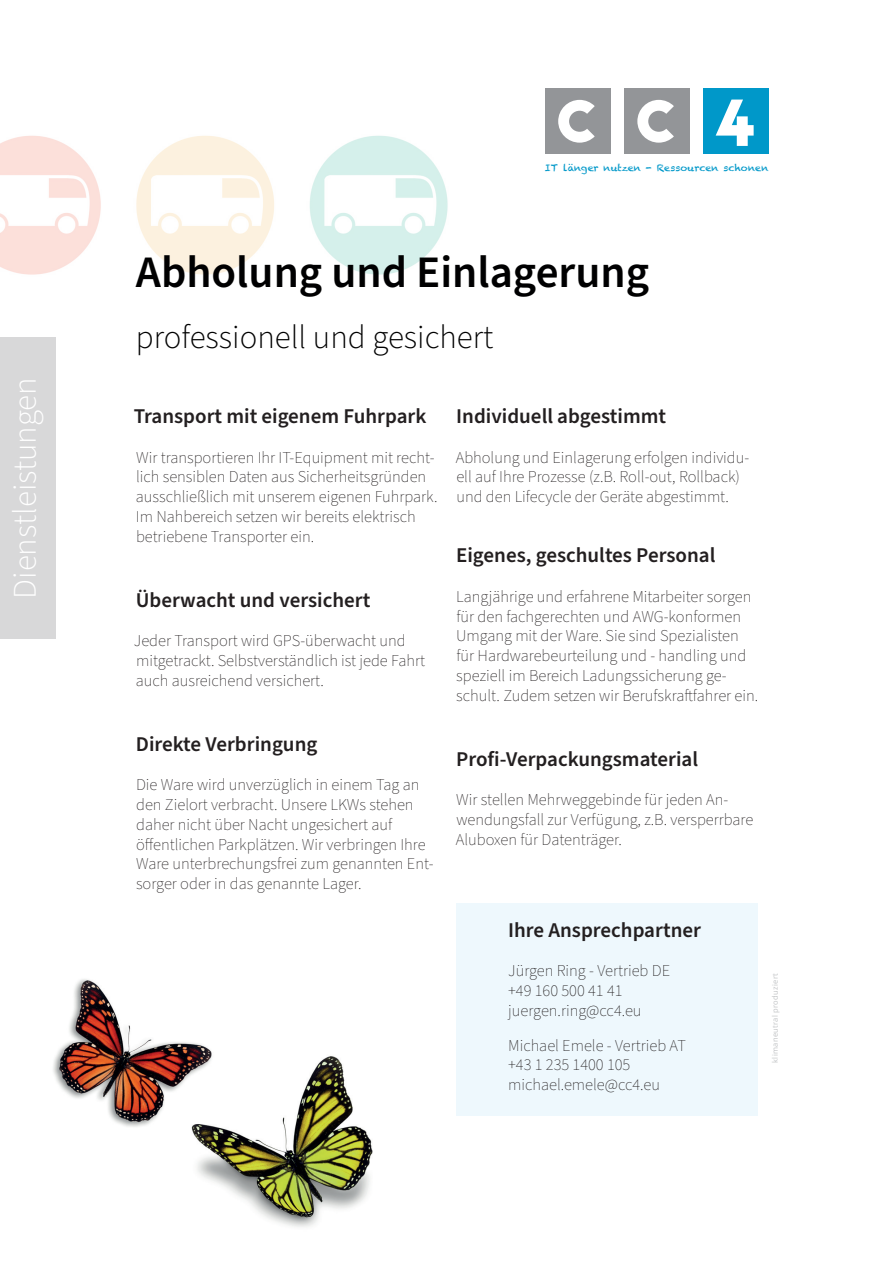
<style>
.page{position:relative;width:893px;height:1263px;background:#fff}
.page>*{position:absolute;margin:0;border:0;box-sizing:border-box;transform-origin:0 0}
.t1{font:600 45px "Source Sans Pro";color:#000001}
.t2{font:300 33px "Source Sans Pro";color:#000001}
.t3{font:300 33px "Source Sans Pro";color:#fff}
.t4{font:600 21px "Source Sans Pro";color:#231f20}
.t5{font:200 16.5px/19.8px "Source Sans Pro";color:#231f20}
.t6{font:9.3px "Chalkduster";color:#0098c9;scale:1.04 1}
.t7{font:7.5px "Open Sans";letter-spacing:.04em;color:#c1c3c5}
</style>
<div class="page">
<img style="left:0;top:135px;width:448px;height:140px">
<div style="left:0;top:337px;width:56px;height:302px;background:#d8d8d9"></div>
<img style="left:53px;top:979px;width:320px;height:248px">
<div style="left:456px;top:904px;width:302px;height:212px;background:#eef8fd"></div>
<div style="left:545px;top:89px;width:65px;height:65px;background:#939598"></div>
<svg style="left:558px;top:100px;width:37px;height:43px"></svg>
<div style="left:624px;top:89px;width:66px;height:65px;background:#939598"></div>
<svg style="left:637px;top:100px;width:37px;height:43px"></svg>
<div style="left:703px;top:89px;width:66px;height:65px;background:#0098c9"></div>
<svg style="left:716px;top:100px;width:38px;height:46px"></svg>
<h2 class="t3" style="left:3px;top:599px;width:223px;rotate:-90deg">Dienstleistungen</h2>
<p class="t6" style="left:545px;top:162px;width:217px">IT länger nutzen - Ressourcen schonen</p>
<h1 class="t1" style="left:136px;top:242px;width:515px">Abholung und Einlagerung</h1>
<h2 class="t2" style="left:136px;top:315px;width:359px">professionell und gesichert</h2>
<p class="t4" style="left:134px;top:402px;width:294px">Transport mit eigenem Fuhrpark</p>
<p class="t5" style="left:136px;top:448px;width:303px">Wir transportieren Ihr IT-Equipment mit recht&shy;lich sensiblen Daten aus Sicherheitsgründen ausschließlich mit unserem eigenen Fuhrpark.<br>Im Nahbereich setzen wir bereits elektrisch betriebene Transporter ein.</p>
<p class="t4" style="left:136px;top:586px;width:236px">Überwacht und versichert</p>
<p class="t5" style="left:134px;top:631px;width:293px">Jeder Transport wird GPS-überwacht und mitgetrackt. Selbstverständlich ist jede Fahrt auch ausreichend versichert.</p>
<p class="t4" style="left:136px;top:730px;width:183px">Direkte Verbringung</p>
<p class="t5" style="left:136px;top:775px;width:299px">Die Ware wird unverzüglich in einem Tag an den Zielort verbracht. Unsere LKWs stehen daher nicht über Nacht ungesichert auf öffentlichen Parkplätzen. Wir verbringen Ihre Ware unterbrechungsfrei zum genannten Ent&shy;sorger oder in das genannte Lager.</p>
<p class="t4" style="left:456px;top:402px;width:211px">Individuell abgestimmt</p>
<p class="t5" style="left:456px;top:448px;width:295px">Abholung und Einlagerung erfolgen individu&shy;ell auf Ihre Prozesse (z.B. Roll-out, Rollback) und den Lifecycle der Geräte abgestimmt.</p>
<p class="t4" style="left:456px;top:541px;width:261px">Eigenes, geschultes Personal</p>
<p class="t5" style="left:456px;top:587px;width:304px">Langjährige und erfahrene Mitarbeiter sorgen für den fachgerechten und AWG-konformen Umgang mit der Ware. Sie sind Spezialisten für Hardwarebeurteilung und - handling und speziell im Bereich Ladungssicherung ge&shy;schult. Zudem setzen wir Berufskraftfahrer ein.</p>
<p class="t4" style="left:456px;top:745px;width:243px">Profi-Verpackungsmaterial</p>
<p class="t5" style="left:456px;top:790px;width:299px">Wir stellen Mehrweggebinde für jeden An&shy;wendungsfall zur Verfügung, z.B. versperrbare<br>Aluboxen für Datenträger.</p>
<p class="t4" style="left:508px;top:915px;width:194px">Ihre Ansprechpartner</p>
<p class="t5" style="left:508px;top:961px;width:163px">Jürgen Ring - Vertrieb DE +49 160 500 41 41 juergen.ring@cc4.eu</p>
<p class="t5" style="left:508px;top:1036px;width:179px">Michael Emele - Vertrieb AT +43 1 235 1400 105 michael.emele@cc4.eu</p>
<p class="t7" style="left:770px;top:1063px;width:91px;rotate:-90deg">klimaneutral produziert</p>
</div>
